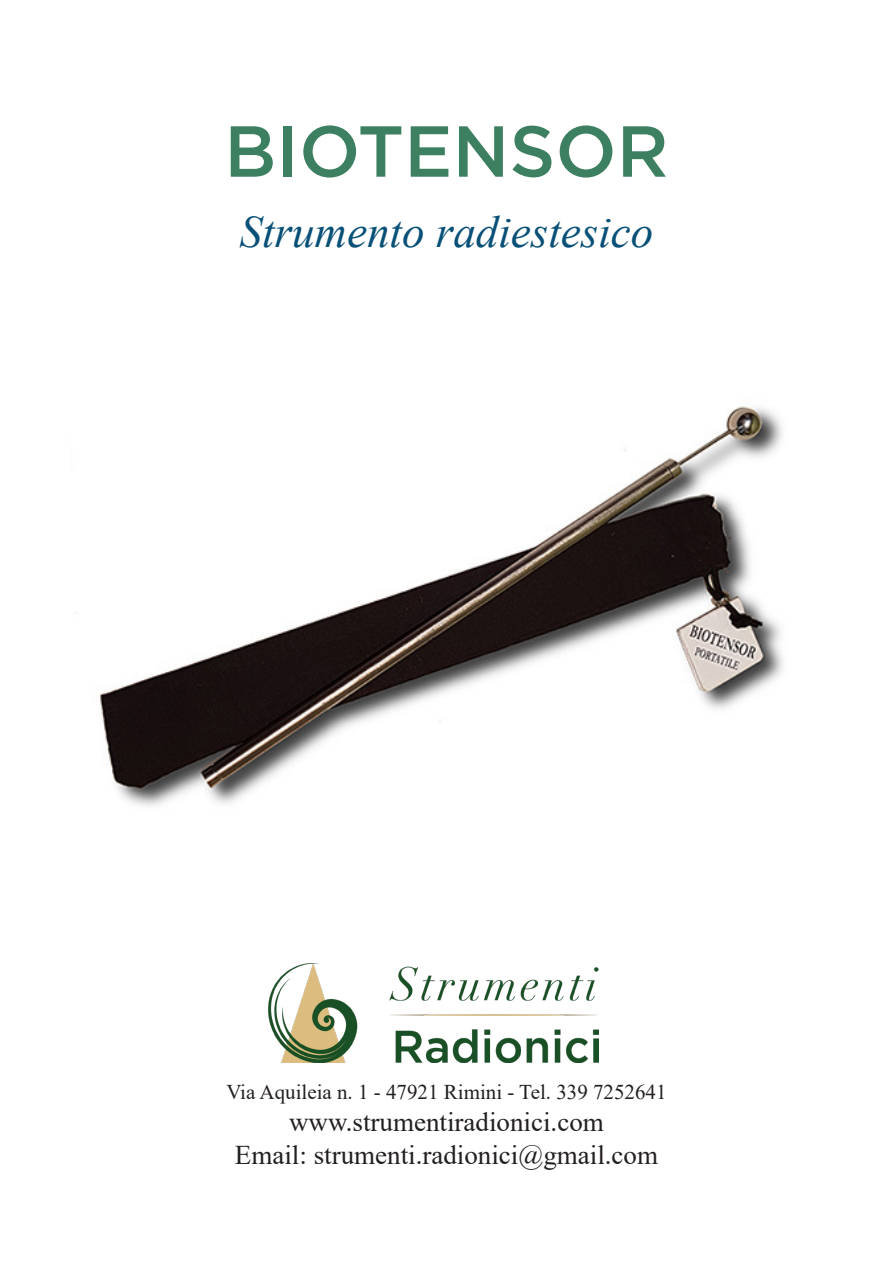
<style>
.page{position:relative;width:893px;height:1263px;background:#fff}
.page>*{position:absolute;margin:0;border:0;box-sizing:border-box;transform-origin:0 0}
.t1{font:500 72px "Gotham";color:#3d8061}
.t2{font:italic 45px "Times New Roman";color:#085077}
.t3{font:27px "Times New Roman";color:#231f20}
.t4{font:21px "Times New Roman";color:#231f20}
</style>
<div class="page">
<img style="left:269px;top:964px;width:330px;height:98px">
<img style="left:100px;top:406px;width:683px;height:400px">
<p class="t1" style="left:224px;top:110px;width:446px">BIOTENSOR</p>
<p class="t2" style="left:240px;top:201px;width:415px">Strumento radiestesico</p>
<p class="t4" style="left:226px;top:1077px;width:442px">Via Aquileia n. 1 - 47921 Rimini - Tel. 339 7252641</p>
<p class="t3" style="left:289px;top:1103px;width:316px">www.strumentiradionici.com</p>
<p class="t3" style="left:235px;top:1136px;width:425px">Email: strumenti.radionici@gmail.com</p>
</div>
